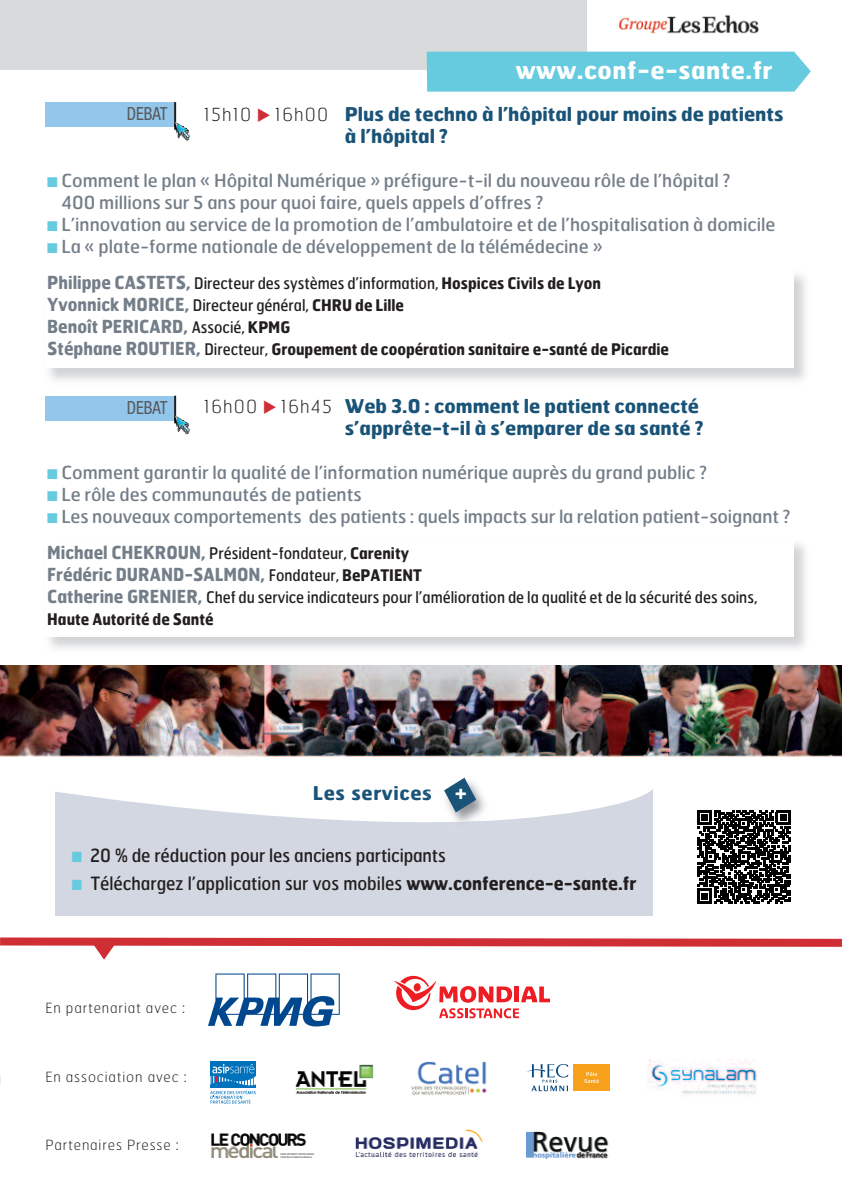
<style>
.page{position:relative;width:842px;height:1191px;background:#fff}
.page>*{position:absolute;margin:0;border:0;box-sizing:border-box;transform-origin:0 0}
.t1{font:700 24px "Hermes";letter-spacing:.02em;color:#fff}
.t2{font:700 19px/22px "Hermes";color:#195377}
.t3{font:700 19px "Hermes";letter-spacing:.035em;color:#195377}
.t4{font:18.2px "Hermes";letter-spacing:-.005em;color:#231f20;scale:.92 1}
.t5{font:condensed 18.2px "Helvetica Neue";color:#57585a;scale:.92 1}
.t6{font:18px/22px "Hermes";color:#737e89}
.t7{font:700 18px "Hermes";color:#737e89;scale:.9 1}
.t8{font:100 18px "Hermes";letter-spacing:.06em;color:#231f20}
.t9{font:16px/22px "Hermes";color:#231f20;scale:.9 1}
.t10{font:700 16px "Hermes";color:#231f20;scale:.9 1}
.t11{font:100 14px "Hermes";letter-spacing:.06em;color:#231f20}
.s1{font-weight:100;font-size:18px;color:#231f20}
.s2{color:#67cbdf}
.s3{font-weight:700;font-size:18px;color:#737e89}
.s4{font-weight:700}
.s5{font-weight:400;font-size:16px;color:#231f20}
.s6{font-size:16px;color:#231f20}
.s7{font-size:18px;color:#737e89}
.s8{font-weight:400}
.s9{font-size:20px;color:#fff}
</style>
<div class="page">
<img style="left:0;top:665px;width:842px;height:91px">
<img style="left:618px;top:15px;width:141px;height:19px">
<div style="left:0;top:0;width:586px;height:69px;background:#d9dadc"></div>
<div style="left:427px;top:52px;width:384px;height:40px;background:#67cbdf"></div>
<svg style="left:0;top:937px;width:842px;height:22px"></svg>
<svg style="left:697px;top:810px;width:93px;height:93px"></svg>
<div style="left:55px;top:774px;width:597px;height:141px;background:#d2d7e1"></div>
<svg style="left:55px;top:774px;width:598px;height:60px"></svg>
<img style="left:295px;top:1064px;width:79px;height:30px">
<img style="left:411px;top:1061px;width:76px;height:34px">
<svg style="left:527px;top:1064px;width:41px;height:27px"></svg>
<div style="left:573px;top:1064px;width:37px;height:27px;background:#f6a01b"></div>
<svg style="left:584px;top:1072px;width:15px;height:11px"></svg>
<svg style="left:210px;top:1103px;width:41px;height:1px"></svg>
<div style="left:210px;top:1061px;width:46px;height:26px;background:#0072bc"></div>
<svg style="left:210px;top:1064px;width:46px;height:39px"></svg>
<img style="left:211px;top:1133px;width:104px;height:26px">
<img style="left:527px;top:1131px;width:82px;height:29px">
<img style="left:648px;top:1059px;width:109px;height:40px">
<div style="left:45px;top:102px;width:130px;height:25px;background:#92c6eb"></div>
<hr style="left:174px;top:102px;width:2px;height:28px;background:#231f20">
<svg style="left:174px;top:122px;width:16px;height:19px"></svg>
<div style="left:45px;top:396px;width:130px;height:24px;background:#92c6eb"></div>
<hr style="left:174px;top:396px;width:2px;height:27px;background:#231f20">
<svg style="left:174px;top:416px;width:16px;height:18px"></svg>
<svg style="left:208px;top:973px;width:132px;height:53px"></svg>
<svg style="left:393px;top:976px;width:157px;height:42px"></svg>
<img style="left:355px;top:1129px;width:128px;height:29px">
<h1 class="t1" style="left:516px;top:54px;width:258px">www.conf-e-sante.fr</h1>
<p class="t8" style="left:204px;top:103px;width:49px">15h10</p>
<p class="t2" style="left:345px;top:102px;width:440px;text-indent:-70px"><span class="s1">16h00</span> Plus de techno à l’hôpital pour moins de patients à l’hôpital ?</p>
<p class="t6" style="left:62px;top:168px;width:670px;text-indent:-14px"><span class="s2">■</span> Comment le plan « Hôpital Numérique » préfigure-t-il du nouveau rôle de l’hôpital ?<br>400 millions sur 5 ans pour quoi faire, quels appels d’offres ?</p>
<p class="t6" style="left:47px;top:212px;width:730px"><span class="s2">■</span> L’innovation au service de la promotion de l’ambulatoire et de l’hospitalisation à domicile</p>
<p class="t6" style="left:47px;top:234px;width:557px"><span class="s2">■</span> La « plate-forme nationale de développement de la télémédecine »</p>
<p class="t9" style="left:47px;top:271px;width:617px"><span class="s3">Philippe CASTETS,</span> Directeur des systèmes d’information, <span class="s4">Hospices Civils de Lyon<br></span><span class="s3">Yvonnick MORICE,</span> Directeur général, <span class="s4">CHRU de Lille</span></p>
<p class="t7" style="left:47px;top:314px;width:272px">Benoît PERICARD, <span class="s5">Associé,</span> <span class="s6">KPMG</span></p>
<p class="t10" style="left:47px;top:338px;width:692px"><span class="s7">Stéphane ROUTIER,</span> <span class="s8">Directeur,</span> Groupement de coopération sanitaire e-santé de Picardie</p>
<p class="t5" style="left:127px;top:107px;width:46px">DEBAT</p>
<p class="t8" style="left:204px;top:395px;width:55px">16h00</p>
<p class="t2" style="left:281px;top:394px;width:424px;text-align:right"><span class="s1">16h45</span> Web 3.0 : comment le patient connecté s’apprête-t-il à s’emparer de sa santé ?</p>
<p class="t6" style="left:47px;top:460px;width:661px"><span class="s2">■</span> Comment garantir la qualité de l’information numérique auprès du grand public ?</p>
<p class="t6" style="left:47px;top:482px;width:316px"><span class="s2">■</span> Le rôle des communautés de patients</p>
<p class="t6" style="left:47px;top:504px;width:745px"><span class="s2">■</span> Les nouveaux comportements des patients : quels impacts sur la relation patient-soignant ?</p>
<p class="t9" style="left:47px;top:541px;width:403px"><span class="s3">Michael CHEKROUN,</span> Président-fondateur, <span class="s4">Carenity</span></p>
<p class="t7" style="left:47px;top:562px;width:418px">Frédéric DURAND-SALMON, <span class="s5">Fondateur,</span> <span class="s6">BePATIENT</span></p>
<p class="t9" style="left:47px;top:585px;width:791px"><span class="s3">Catherine GRENIER,</span> Chef du service indicateurs pour l’amélioration de la qualité et de la sécurité des soins,<br><span class="s4">Haute Autorité de Santé</span></p>
<p class="t5" style="left:127px;top:401px;width:46px">DEBAT</p>
<p class="t3" style="left:313px;top:780px;width:155px">Les services <span class="s9">+</span></p>
<p class="t4" style="left:72px;top:843px;width:408px"><span class="s2">■</span> 20 % de réduction pour les anciens participants</p>
<p class="t4" style="left:72px;top:872px;width:615px"><span class="s2">■</span> Téléchargez l’application sur vos mobiles <span class="s4">www.conference-e-sante.fr</span></p>
<p class="t11" style="left:45px;top:998px;width:141px">En partenariat avec :</p>
<p class="t11" style="left:45px;top:1067px;width:143px">En association avec :</p>
<p class="t11" style="left:45px;top:1136px;width:135px">Partenaires Presse :</p>
</div>
